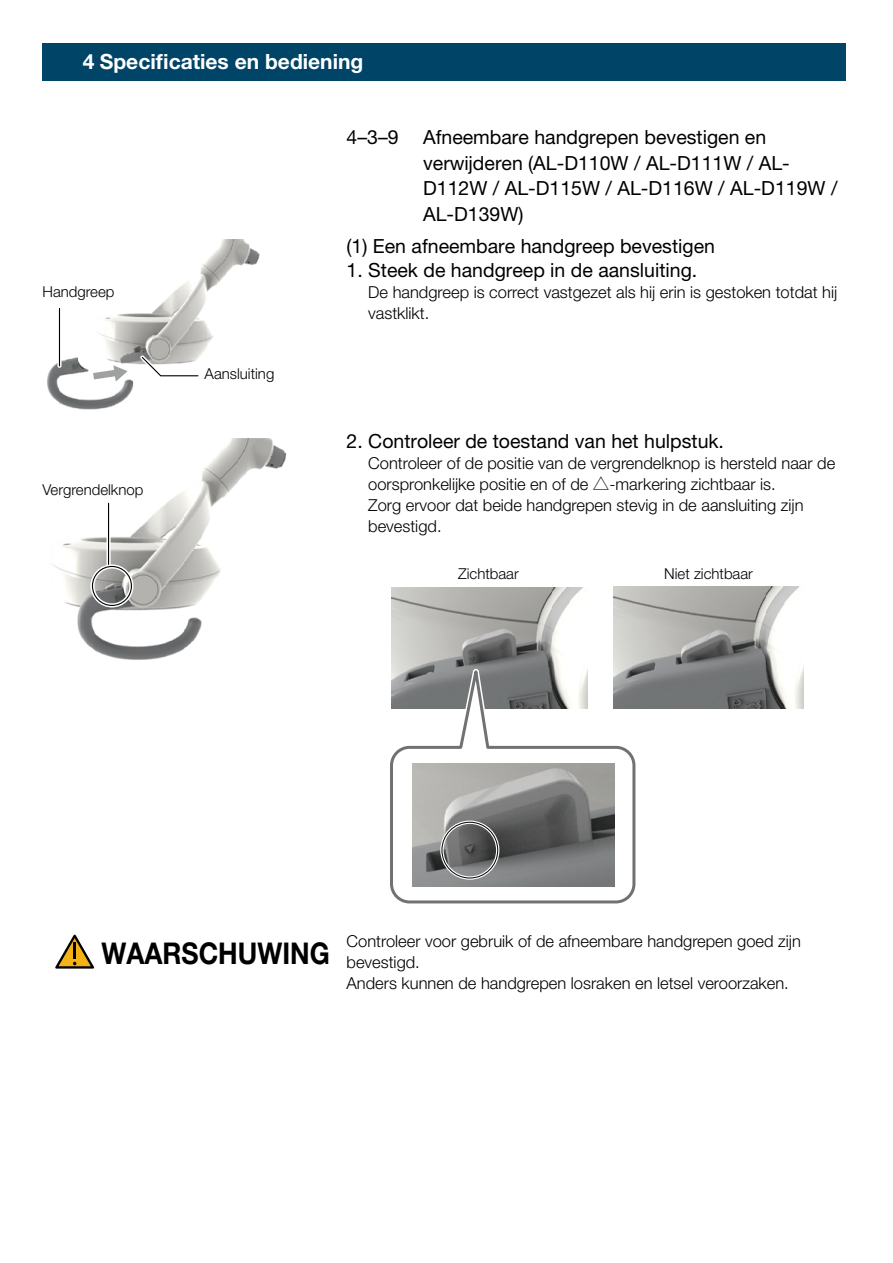
<style>
.page{position:relative;width:893px;height:1263px;background:#fff}
.page>*{position:absolute;margin:0;border:0;box-sizing:border-box;transform-origin:0 0}
.t1{font:700 30px "Helvetica Neue LT Pro";color:#000;scale:.88 1}
.t2{font:700 21px "Helvetica Neue LT Pro";color:#fff}
.t3{font:19.5px/25.5px "Helvetica Neue LT Pro";color:#000}
.t4{font:300 16.5px/21px "Helvetica Neue LT Pro";color:#000}
.t5{font:300 15px "Helvetica Neue LT Pro";color:#000}
.s1{font-family:"Koz Go Pro";font-weight:400}
</style>
<div class="page">
<div style="left:43px;top:43px;width:803px;height:38px;background:#004467"></div>
<img style="left:391px;top:587px;width:193px;height:68px">
<svg style="left:390px;top:655px;width:247px;height:249px"></svg>
<img style="left:613px;top:587px;width:191px;height:121px">
<img style="left:413px;top:764px;width:202px;height:123px">
<svg style="left:440px;top:820px;width:59px;height:60px;background:#757676"></svg>
<div style="left:441px;top:822px;width:57px;height:56px;border:1px solid #000;border-radius:50%"></div>
<img style="left:47px;top:239px;width:213px;height:171px">
<svg style="left:91px;top:363px;width:39px;height:22px"></svg>
<svg style="left:140px;top:355px;width:60px;height:23px"></svg>
<div style="left:57px;top:306px;width:5px;height:62px;background:#f0f0f0;border-radius:2px"></div>
<hr style="left:59px;top:308px;width:1px;height:58px;background:#000">
<img style="left:52px;top:439px;width:235px;height:221px">
<svg style="left:106px;top:501px;width:5px;height:67px"></svg>
<hr style="left:108px;top:503px;width:1px;height:64px;background:#000">
<svg style="left:90px;top:564px;width:43px;height:43px;background:#9b9b9a"></svg>
<svg style="left:55px;top:935px;width:39px;height:33px"></svg>
<p class="t2" style="left:83px;top:48px;width:282px">4 Specificaties en bediening</p>
<p class="t5" style="left:43px;top:282px;width:73px">Handgreep</p>
<p class="t5" style="left:43px;top:480px;width:102px">Vergrendelknop</p>
<p class="t5" style="left:205px;top:365px;width:71px">Aansluiting</p>
<p class="t3" style="left:347px;top:124px;width:54px">4–3–9</p>
<p class="t3" style="left:423px;top:124px;width:416px">Afneembare handgrepen bevestigen en verwijderen (AL-D110W / AL-D111W / AL-<br>D112W / AL-D115W / AL-D116W / AL-D119W /<br>AL-D139W)</p>
<p class="t3" style="left:347px;top:233px;width:370px">(1) Een afneembare handgreep bevestigen</p>
<p class="t3" style="left:347px;top:257px;width:352px">1. Steek de handgreep in de aansluiting.</p>
<p class="t4" style="left:368px;top:282px;width:470px">De handgreep is correct vastgezet als hij erin is gestoken totdat hij vastklikt.</p>
<p class="t3" style="left:347px;top:428px;width:379px">2. Controleer de toestand van het hulpstuk.</p>
<p class="t4" style="left:368px;top:453px;width:469px">Controleer of de positie van de vergrendelknop is hersteld naar de oorspronkelijke positie en of de <span class="s1">△</span>-markering zichtbaar is.<br>Zorg ervoor dat beide handgrepen stevig in de aansluiting zijn bevestigd.</p>
<p class="t5" style="left:458px;top:564px;width:62px">Zichtbaar</p>
<p class="t5" style="left:664px;top:564px;width:90px">Niet zichtbaar</p>
<h1 class="t1" style="left:101px;top:935px;width:261px">WAARSCHUWING</h1>
<p class="t4" style="left:347px;top:930px;width:456px">Controleer voor gebruik of de afneembare handgrepen goed zijn bevestigd.<br>Anders kunnen de handgrepen losraken en letsel veroorzaken.</p>
</div>
